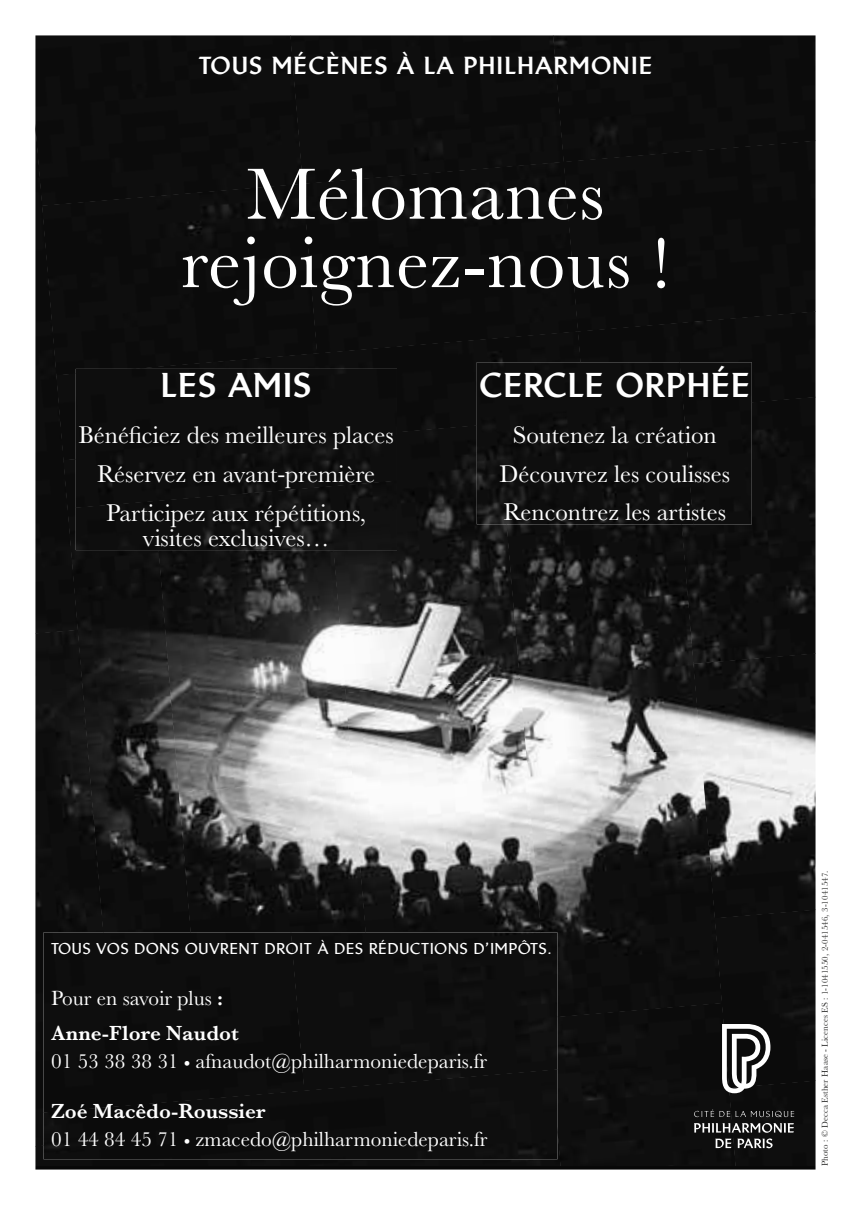
<style>
.page{position:relative;width:851px;height:1205px;background:#fff}
.page>*{position:absolute;margin:0;border:0;box-sizing:border-box;transform-origin:0 0}
.t1{font:75.25px/68.5px "Baskerville";letter-spacing:.01em;color:#fff;text-align:center}
.t2{font:800 32.75px "Brewery Com";letter-spacing:.05em;color:#fff}
.t3{font:25px/38.8px "Baskerville MT Pro";color:#fff;text-align:center}
.t4{font:800 23.5px "Brewery Com";letter-spacing:.07em;color:#fff}
.t5{font:21.25px/28px "Baskerville MT Pro";color:#fff}
.t6{font:600 21.25px/35.5px "Baskerville MT Pro";color:#fff}
.t7{font:700 15px "Brewery Com";letter-spacing:.06em;color:#fff}
.t8{font:9px "Baskerville";letter-spacing:.01em;color:#282827}
.s1{font-weight:400}
.s2{font-family:"Avenir";font-size:13.25px}
.s3{font-weight:600}
</style>
<div class="page">
<div style="left:35px;top:35px;width:255px;height:149px;background:#0d0d0d"></div>
<div style="left:290px;top:35px;width:263px;height:149px;background:#0e0e0e"></div>
<div style="left:553px;top:35px;width:262px;height:127px;background:#0d0d0d"></div>
<div style="left:35px;top:123px;width:43px;height:507px;background:#0c0c0c"></div>
<div style="left:42px;top:184px;width:260px;height:191px;background:#0c0c0c"></div>
<div style="left:302px;top:162px;width:261px;height:169px;background:#0d0d0d"></div>
<div style="left:563px;top:141px;width:252px;height:190px;background:#0c0c0c"></div>
<div style="left:56px;top:331px;width:521px;height:129px;background:#0c0c0c"></div>
<div style="left:577px;top:311px;width:238px;height:86px;background:#0b0b0b"></div>
<img style="left:63px;top:459px;width:116px;height:473px">
<img style="left:353px;top:425px;width:153px;height:253px">
<img style="left:700px;top:397px;width:115px;height:256px">
<img style="left:158px;top:550px;width:195px;height:243px">
<img style="left:506px;top:524px;width:194px;height:224px">
<img style="left:35px;top:630px;width:68px;height:496px">
<img style="left:345px;top:678px;width:196px;height:254px">
<img style="left:693px;top:653px;width:122px;height:256px">
<img style="left:179px;top:777px;width:187px;height:155px">
<img style="left:526px;top:748px;width:196px;height:255px">
<div style="left:714px;top:909px;width:101px;height:171px;background:#0e0e0e"></div>
<div style="left:557px;top:1003px;width:178px;height:163px;background:#0e0e0e"></div>
<img style="left:35px;top:1126px;width:525px;height:40px">
<div style="left:728px;top:1080px;width:87px;height:86px;background:#0d0d0d"></div>
<img style="left:476px;top:362px;width:203px;height:162px">
<div style="left:679px;top:362px;width:72px;height:162px;background:#0e0e0e"></div>
<div style="left:43px;top:932px;width:248px;height:137px;background:#0e0e0e"></div>
<div style="left:291px;top:932px;width:266px;height:137px;background:#0e0e0e"></div>
<div style="left:43px;top:1069px;width:514px;height:90px;background:#0e0e0e"></div>
<div style="left:76px;top:369px;width:321px;height:111px;background:#0e0e0e"></div>
<img style="left:76px;top:480px;width:321px;height:70px">
<svg style="left:722px;top:1024px;width:48px;height:69px"></svg>
<svg style="left:693px;top:1123px;width:100px;height:25px;background:#484848"></svg>
<svg style="left:694px;top:1109px;width:100px;height:8px"></svg>
<p class="t4" style="left:199px;top:51px;width:455px">TOUS MÉCÈNES À LA PHILHARMONIE</p>
<h1 class="t1" style="left:180px;top:168px;width:491px">Mélomanes rejoignez-nous !</h1>
<h2 class="t2" style="left:161px;top:366px;width:151px">LES AMIS</h2>
<p class="t3" style="left:79px;top:418px;width:316px">Bénéficiez des meilleures places<br>Réservez en avant-première<br>Participez aux répétitions,</p>
<p class="t3" style="left:143px;top:521px;width:188px">visites exclusives…</p>
<h2 class="t2" style="left:479px;top:366px;width:271px">CERCLE ORPHÉE</h2>
<p class="t3" style="left:499px;top:418px;width:232px">Soutenez la création<br>Découvrez les coulisses<br>Rencontrez les artistes</p>
<p class="t7" style="left:51px;top:940px;width:502px">TOUS VOS DONS OUVRENT DROIT À DES RÉDUCTIONS D’IMPÔTS.</p>
<p class="t6" style="left:51px;top:982px;width:189px"><span class="s1">Pour en savoir plus</span> :<br>Anne-Flore Naudot</p>
<p class="t5" style="left:51px;top:1049px;width:437px">01 53 38 38 31 <span class="s2">•</span> afnaudot@philharmoniedeparis.fr</p>
<p class="t5" style="left:51px;top:1099px;width:438px"><span class="s3">Zoé Macêdo-Roussier<br></span>01 44 84 45 71 <span class="s2">•</span> zmacedo@philharmoniedeparis.fr</p>
<p class="t8" style="left:821px;top:1166px;width:297px;rotate:-90deg">Photo : © Decca Esther Haase - Licences ES : 1-1041550, 2-041546, 3-1041547.</p>
</div>
